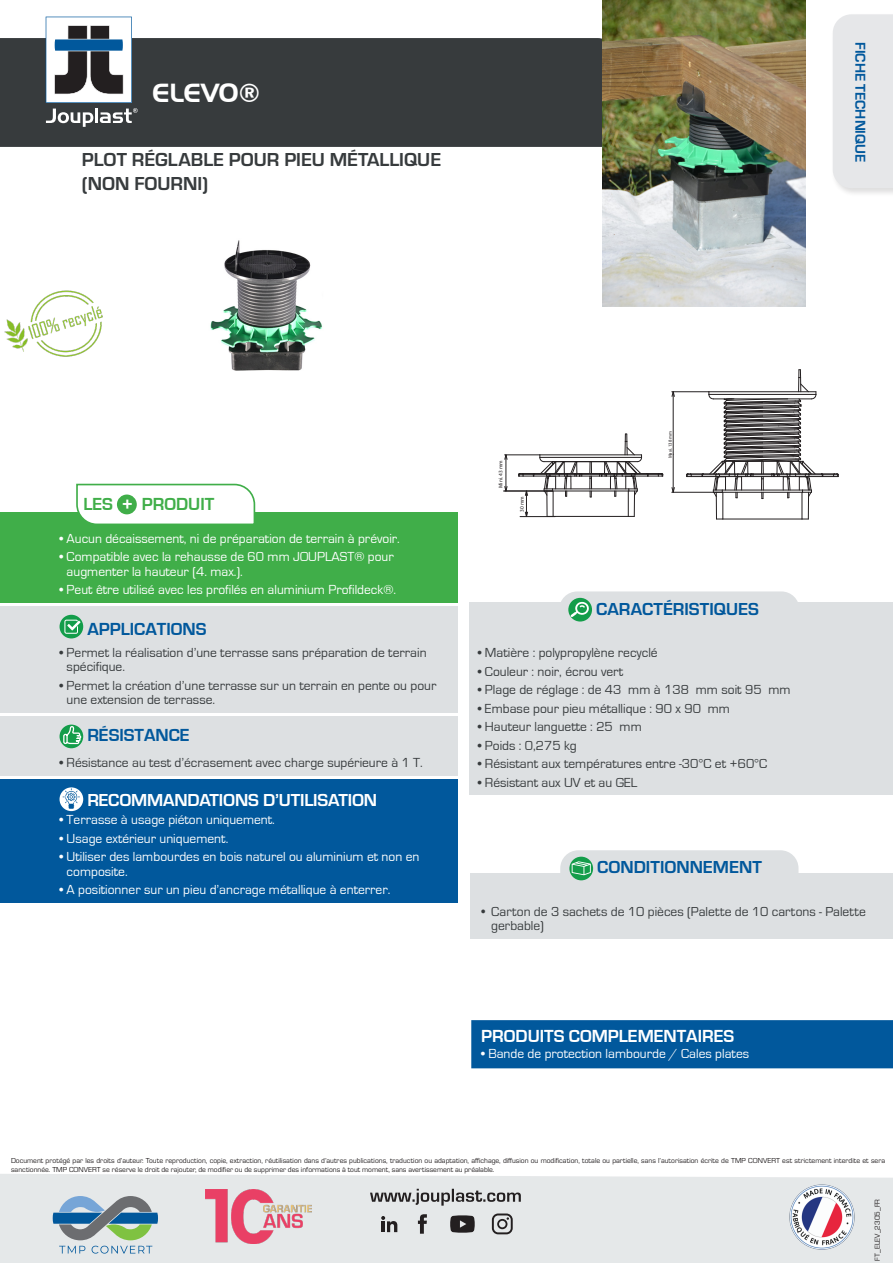
<style>
.page{position:relative;width:893px;height:1263px;background:#fff}
.page>*{position:absolute;margin:0;border:0;box-sizing:border-box;transform-origin:0 0}
.Nom_générique{font:25.5px "Handel Gothic BT";color:#fff}
.Désignation{font:700 19.5px/23.4px "Eurostile";color:#373b3d}
.t1{font:700 18px "Eurostile";color:#01589c}
.Specifique{font:700 18px "Eurostile";letter-spacing:-.01em;color:#fff}
.t2{font:700 18px "Eurostile";color:#fff}
.t3{font:700 18px "Eurostile";color:#01589c}
.t4{font:700 18px "Eurostile";color:#40ae49}
.t5{font:700 14.7px "Eurostile";color:#01589c}
.Specifique-2{font:13.5px/14.2px "Eurostile";color:#373b3d}
.Specifique-3{font:13.5px/14.2px "Eurostile";color:#fff}
.t6{font:13.5px/14.2px "Eurostile";color:#373b3d}
.t7{font:7.5px/9px "Eurostile";color:#231f20}
.t8{font:5.4px "Myriad Pro";color:#231f20}
.t9{font:4.65px "Myriad Pro";color:#231f20}
.s1{color:#fff}
</style>
<div class="page">
<div style="left:0;top:1174px;width:893px;height:89px;background:#e5e8e9"></div>
<div style="left:0;top:38px;width:602px;height:109px;background:#373b3d"></div>
<svg style="left:53px;top:1196px;width:105px;height:44px"></svg>
<svg style="left:59px;top:1246px;width:26px;height:7px"></svg>
<svg style="left:92px;top:1246px;width:60px;height:7px"></svg>
<img style="left:789px;top:1184px;width:66px;height:66px">
<img style="left:205px;top:1189px;width:106px;height:54px">
<svg style="left:370px;top:1189px;width:151px;height:16px"></svg>
<svg style="left:450px;top:1215px;width:25px;height:18px"></svg>
<svg style="left:381px;top:1216px;width:16px;height:16px"></svg>
<svg style="left:418px;top:1214px;width:9px;height:20px"></svg>
<svg style="left:492px;top:1213px;width:21px;height:21px"></svg>
<div style="left:470px;top:873px;width:423px;height:66px;background:#dde0e2"></div>
<div style="left:560px;top:850px;width:238px;height:42px;background:#dde0e2;border-radius:18px"></div>
<svg style="left:569px;top:857px;width:24px;height:23px"></svg>
<svg style="left:572px;top:861px;width:19px;height:14px"></svg>
<div style="left:469px;top:603px;width:424px;height:192px;background:#dde0e2"></div>
<div style="left:559px;top:591px;width:240px;height:42px;background:#dde0e2;border-radius:18px"></div>
<div style="left:568px;top:598px;width:24px;height:23px;background:#139d4a;border-radius:50%"></div>
<svg style="left:571px;top:602px;width:18px;height:15px"></svg>
<img style="left:602px;top:1px;width:203px;height:306px">
<div style="left:830px;top:13px;width:63px;height:184px;background:#231f20;opacity:.15"></div>
<div style="left:833px;top:14px;width:60px;height:174px;background:#e6e7e9"></div>
<hr style="left:503px;top:491px;width:50px;height:1px;background:#231f20">
<hr style="left:506px;top:455px;width:1px;height:36px;background:#231f20">
<hr style="left:505px;top:455px;width:35px;height:1px;background:#231f20">
<svg style="left:504px;top:485px;width:4px;height:7px"></svg>
<svg style="left:504px;top:454px;width:4px;height:6px"></svg>
<svg style="left:518px;top:434px;width:146px;height:84px"></svg>
<hr style="left:673px;top:392px;width:1px;height:62px;background:#231f20">
<hr style="left:672px;top:391px;width:37px;height:1px;background:#231f20">
<svg style="left:671px;top:391px;width:4px;height:6px"></svg>
<hr style="left:673px;top:454px;width:1px;height:38px;background:#231f20">
<hr style="left:672px;top:492px;width:50px;height:1px;background:#231f20">
<svg style="left:671px;top:486px;width:4px;height:7px"></svg>
<svg style="left:686px;top:369px;width:153px;height:151px"></svg>
<svg style="left:46px;top:17px;width:92px;height:110px"></svg>
<img style="left:4px;top:290px;width:99px;height:67px">
<img style="left:210px;top:240px;width:112px;height:131px">
<div style="left:0;top:513px;width:458px;height:90px;background:#40ae49"></div>
<div style="left:0;top:606px;width:458px;height:106px;background:#dde0e2"></div>
<div style="left:60px;top:615px;width:23px;height:23px;background:#139d4a;border-radius:50%"></div>
<svg style="left:64px;top:620px;width:16px;height:14px"></svg>
<div style="left:0;top:716px;width:458px;height:59px;background:#dde0e2"></div>
<div style="left:60px;top:725px;width:23px;height:23px;background:#139d4a;border-radius:50%"></div>
<svg style="left:63px;top:724px;width:19px;height:21px"></svg>
<div style="left:0;top:779px;width:458px;height:123px;background:#01589c"></div>
<div style="left:60px;top:787px;width:23px;height:24px;background:#fff;border-radius:50%"></div>
<svg style="left:63px;top:788px;width:17px;height:21px"></svg>
<svg style="left:75px;top:483px;width:181px;height:41px"></svg>
<div style="left:117px;top:494px;width:20px;height:20px;background:#40ae49;border-radius:50%"></div>
<div style="left:471px;top:1020px;width:422px;height:48px;background:#01589c"></div>
<p class="Nom_générique" style="left:152px;top:78px;width:109px">ELEVO®</p>
<p class="Désignation" style="left:82px;top:147px;width:361px">PLOT RÉGLABLE POUR PIEU MÉTALLIQUE (NON FOURNI)</p>
<p class="t5" style="left:871px;top:42px;width:122px;rotate:90deg">FICHE TECHNIQUE</p>
<p class="t4" style="left:83px;top:495px;width:132px">LES <span class="s1">+</span> PRODUIT</p>
<p class="Specifique-3" style="left:60px;top:532px;width:342px">• Aucun décaissement, ni de préparation de terrain à prévoir.</p>
<p class="Specifique-3" style="left:67px;top:550px;width:329px;text-indent:-7px">• Compatible avec la rehausse de 60 mm JOUPLAST® pour augmenter la hauteur (4. max.).</p>
<p class="Specifique-3" style="left:60px;top:583px;width:338px">• Peut être utilisé avec les profilés en aluminium Profildeck®.</p>
<p class="t3" style="left:87px;top:619px;width:121px">APPLICATIONS</p>
<p class="Specifique-2" style="left:67px;top:646px;width:361px;text-indent:-7px">• Permet la réalisation d’une terrasse sans préparation de terrain spécifique.</p>
<p class="Specifique-2" style="left:67px;top:678px;width:371px;text-indent:-7px">• Permet la création d’une terrasse sur un terrain en pente ou pour une extension de terrasse.</p>
<p class="t3" style="left:87px;top:725px;width:104px">RÉSISTANCE</p>
<p class="Specifique-2" style="left:60px;top:755px;width:365px">• Résistance au test d’écrasement avec charge supérieure à 1 T.</p>
<p class="Specifique" style="left:87px;top:787px;width:291px">RECOMMANDATIONS D’UTILISATION</p>
<p class="Specifique-3" style="left:60px;top:813px;width:217px">• Terrasse à usage piéton uniquement.</p>
<p class="Specifique-3" style="left:60px;top:831px;width:170px">• Usage extérieur uniquement.</p>
<p class="Specifique-3" style="left:67px;top:850px;width:354px;text-indent:-7px">• Utiliser des lambourdes en bois naturel ou aluminium et non en composite.</p>
<p class="Specifique-3" style="left:60px;top:883px;width:332px">• A positionner sur un pieu d’ancrage métallique à enterrer.</p>
<p class="t8" style="left:497px;top:488px;width:29px;rotate:-90deg">Mini. 43 mm</p>
<p class="t8" style="left:519px;top:512px;width:17px;rotate:-90deg">30 mm</p>
<p class="t9" style="left:667px;top:458px;width:29px;rotate:-90deg">Maxi. 138 mm</p>
<p class="t1" style="left:596px;top:596px;width:164px">CARACTÉRISTIQUES</p>
<p class="Specifique-2" style="left:478px;top:646px;width:181px">• Matière : polypropylène recyclé</p>
<p class="Specifique-2" style="left:478px;top:664px;width:147px">• Couleur : noir, écrou vert</p>
<p class="Specifique-2" style="left:478px;top:683px;width:314px">• Plage de réglage : de 43 mm à 138 mm soit 95 mm</p>
<p class="Specifique-2" style="left:478px;top:701px;width:254px">• Embase pour pieu métallique : 90 x 90 mm</p>
<p class="Specifique-2" style="left:478px;top:720px;width:166px">• Hauteur languette : 25 mm</p>
<p class="Specifique-2" style="left:478px;top:738px;width:100px">• Poids : 0,275 kg</p>
<p class="Specifique-2" style="left:478px;top:757px;width:291px">• Résistant aux températures entre -30°C et +60°C</p>
<p class="Specifique-2" style="left:478px;top:775px;width:161px">• Résistant aux UV et au GEL</p>
<p class="t1" style="left:597px;top:854px;width:166px">CONDITIONNEMENT</p>
<p class="t6" style="left:491px;top:904px;width:376px;text-indent:-12px">• Carton de 3 sachets de 10 pièces (Palette de 10 cartons - Palette gerbable)</p>
<p class="t2" style="left:481px;top:1026px;width:254px">PRODUITS COMPLEMENTAIRES</p>
<p class="Specifique-3" style="left:481px;top:1047px;width:269px">• Bande de protection lambourde / Cales plates</p>
<p class="t7" style="left:11px;top:1156px;width:875px">Document protégé par les droits d’auteur. Toute reproduction, copie, extraction, réutilisation dans d’autres publications, traduction ou adaptation, affichage, diffusion ou modification, totale ou partielle, sans l’autorisation écrite de TMP CONVERT est strictement interdite et sera sanctionnée. TMP CONVERT se réserve le droit de rajouter, de modifier ou de supprimer des informations à tout moment, sans avertissement au préalable.</p>
<p class="t7" style="left:872px;top:1261px;width:63px;rotate:-90deg">FT_ELEV_2305_FR</p>
</div>
